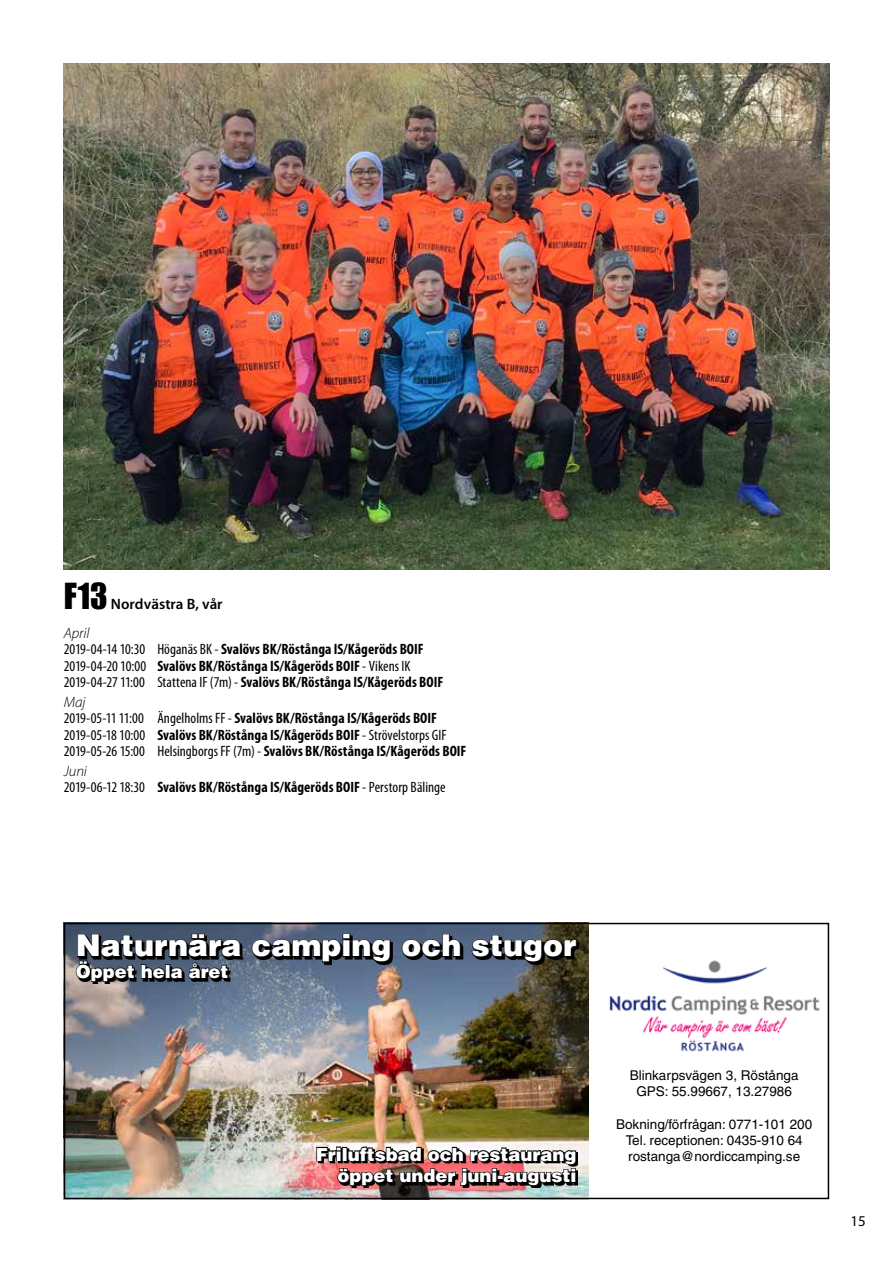
<style>
.page{position:relative;width:893px;height:1263px;background:#fff}
.page>*{position:absolute;margin:0;border:0;box-sizing:border-box;transform-origin:0 0}
.t1{font:900 30px "Helvetica";color:#fff}
.t2{font:900 18px/21.6px "Helvetica";color:#fff;text-align:right}
.t3{font:700 condensed 15px/16.5px "Myriad Pro";letter-spacing:.005em;color:#000}
.t4{font:600 15px/29.2px "Myriad Pro";color:#000}
.t5{font:15px "Myriad Pro";color:#000}
.t6{font:13.5px/16.2px "Helvetica";color:#000;text-align:center}
.s1{font-family:"Impact";font-weight:400;font-size:33px}
.s2{font-weight:300;font-style:italic}
.s3{font-weight:400}
.s4{font-weight:300;font-style:italic;font-stretch:normal}
</style>
<div class="page">
<img style="left:64px;top:64px;width:765px;height:506px">
<img style="left:609px;top:960px;width:211px;height:92px">
<img style="left:67px;top:926px;width:521px;height:270px">
<svg style="left:318px;top:1148px;width:260px;height:40px"></svg>
<img style="left:316px;top:1146px;width:261px;height:41px">
<svg style="left:78px;top:936px;width:501px;height:48px;background:#5e6a7c"></svg>
<svg style="left:251px;top:933px;width:140px;height:30px;background:#222935"></svg>
<svg style="left:401px;top:933px;width:60px;height:25px"></svg>
<svg style="left:471px;top:934px;width:106px;height:29px;background:#202427"></svg>
<svg style="left:75px;top:933px;width:167px;height:50px;background:#222831"></svg>
<div style="left:64px;top:923px;width:765px;height:276px;border:2px solid #000"></div>
<p class="t4" style="left:64px;top:589px;width:160px"><span class="s1">F13</span> Nordvästra B, vår<br><span class="s2">April</span></p>
<p class="t3" style="left:64px;top:641px;width:381px"><span class="s3">2019-04-14 10:30 Höganäs BK -</span> Svalövs BK/Röstånga IS/Kågeröds BOIF<br><span class="s3">2019-04-20 10:00</span> Svalövs BK/Röstånga IS/Kågeröds BOIF <span class="s3">- Vikens IK<br>2019-04-27 11:00 Stattena IF (7m) -</span> Svalövs BK/Röstånga IS/Kågeröds BOIF</p>
<p class="t3" style="left:64px;top:693px;width:404px"><span class="s4">Maj<br></span><span class="s3">2019-05-11 11:00 Ängelholms FF -</span> Svalövs BK/Röstånga IS/Kågeröds BOIF <span class="s3">2019-05-18 10:00</span> Svalövs BK/Röstånga IS/Kågeröds BOIF <span class="s3">- Strövelstorps GIF 2019-05-26 15:00 Helsingborgs FF (7m) -</span> Svalövs BK/Röstånga IS/Kågeröds BOIF</p>
<p class="t3" style="left:64px;top:762px;width:383px"><span class="s4">Juni<br></span><span class="s3">2019-06-12 18:30</span> Svalövs BK/Röstånga IS/Kågeröds BOIF <span class="s3">- Perstorp Bälinge</span></p>
<h1 class="t1" style="left:76px;top:926px;width:502px">Naturnära camping och stugor</h1>
<p class="t2" style="left:76px;top:960px;width:154px">Öppet hela året</p>
<p class="t2" style="left:316px;top:1143px;width:262px">Friluftsbad och restaurang öppet under juni-augusti</p>
<p class="t6" style="left:630px;top:1067px;width:170px">Blinkarpsvägen 3, Röstånga<br>GPS: 55.99667, 13.27986</p>
<p class="t6" style="left:616px;top:1116px;width:198px">Bokning/förfrågan: 0771-101 200<br>Tel. receptionen: 0435-910 64 rostanga@nordiccamping.se</p>
<p class="t5" style="left:850px;top:1212px;width:17px">15</p>
</div>
